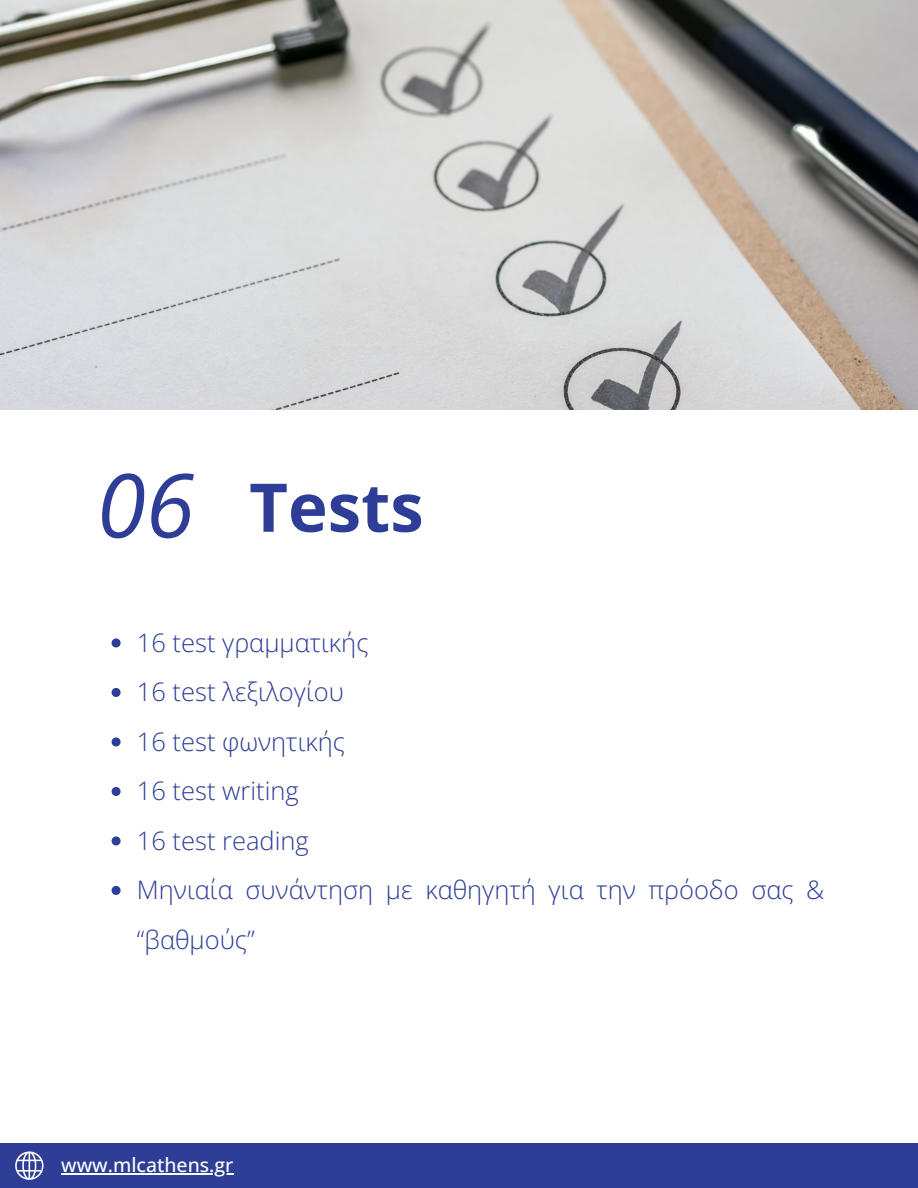
<style>
.page{position:relative;width:918px;height:1188px;background:#fff}
.page>*{position:absolute;margin:0;border:0;box-sizing:border-box;transform-origin:0 0}
.t1{font:italic 88.5px "Open Sans";color:#2e3e96}
.t2{font:700 67.2px "Open Sans";color:#2e3e96}
.t3{font:300 25.5px/49.5px "Open Sans";color:#2e3e96}
.t4{font:500 19.5px "Open Sans";color:#fff}
</style>
<div class="page">
<img style="left:0;top:0;width:918px;height:410px">
<svg style="left:112px;top:638px;width:9px;height:9px"></svg>
<svg style="left:112px;top:688px;width:9px;height:9px"></svg>
<svg style="left:112px;top:737px;width:9px;height:9px"></svg>
<svg style="left:112px;top:787px;width:9px;height:9px"></svg>
<svg style="left:112px;top:836px;width:9px;height:9px"></svg>
<svg style="left:112px;top:886px;width:9px;height:9px"></svg>
<div style="left:0;top:1143px;width:918px;height:45px;background:#2e3e96"></div>
<hr style="left:61px;top:1174px;width:172px;height:1px;background:#fff">
<svg style="left:15px;top:1151px;width:28px;height:29px"></svg>
<p class="t1" style="left:97px;top:443px;width:99px">06</p>
<p class="t2" style="left:249px;top:460px;width:176px">Tests</p>
<p class="t3" style="left:137px;top:617px;width:233px">16 test γραμματικής</p>
<p class="t3" style="left:137px;top:667px;width:209px">16 test λεξιλογίου</p>
<p class="t3" style="left:137px;top:716px;width:210px">16 test φωνητικής</p>
<p class="t3" style="left:137px;top:766px;width:163px">16 test writing</p>
<p class="t3" style="left:137px;top:815px;width:173px">16 test reading</p>
<p class="t3" style="left:137px;top:865px;width:689px">Mηνιαία συνάντηση με καθηγητή για την πρόοδο σας &amp; “βαθμούς”</p>
<p class="t4" style="left:61px;top:1152px;width:174px">www.mlcathens.gr</p>
</div>
